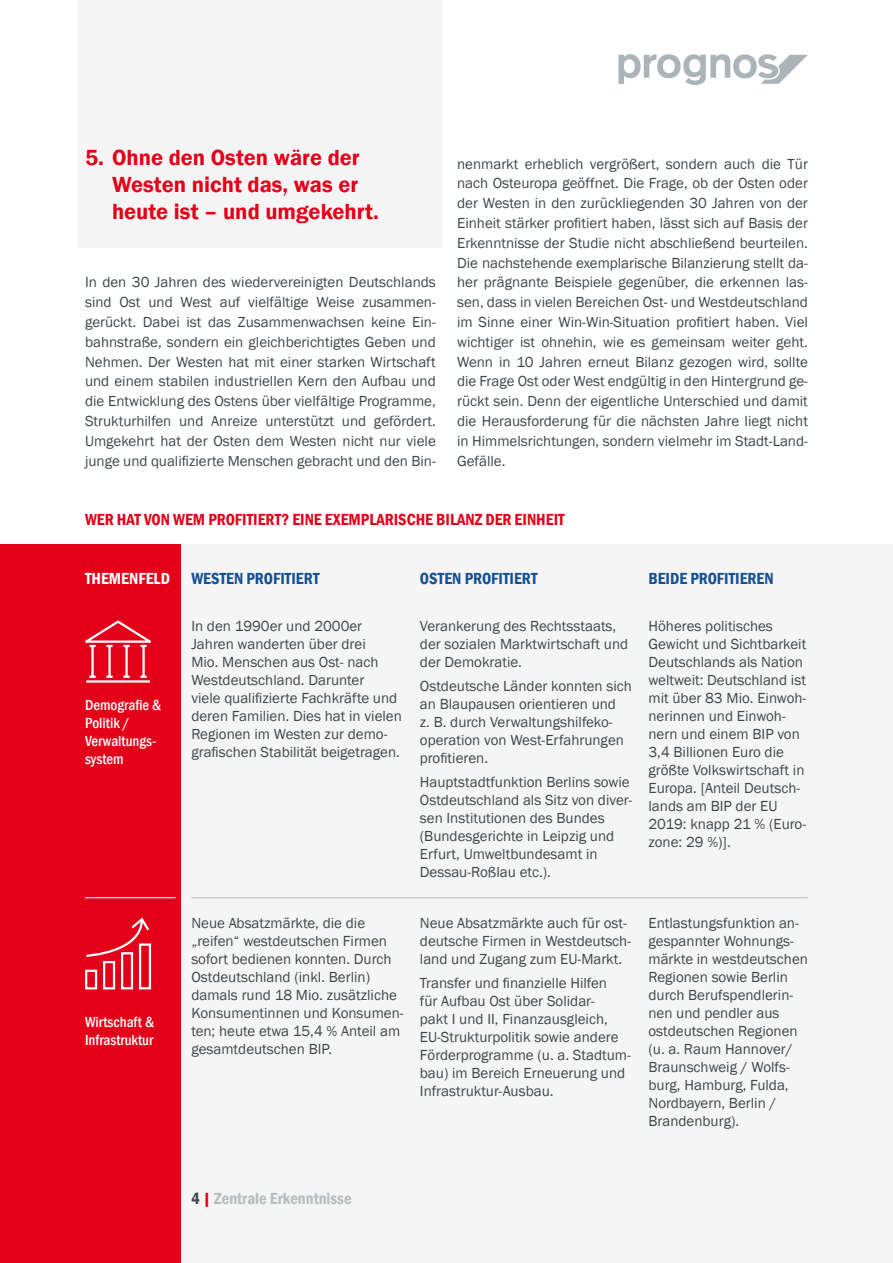
<style>
.page{position:relative;width:893px;height:1263px;background:#fff}
.page>*{position:absolute;margin:0;border:0;box-sizing:border-box;transform-origin:0 0}
.t1{font:600 22.5px/27px "Franklin Gothic";color:#e40019}
.t2{font:600 condensed 16.5px "Franklin Gothic";color:#e40019}
.t3{font:600 condensed 16.5px "Franklin Gothic";color:#155091}
.t4{font:600 condensed 16.5px "Franklin Gothic";color:#b7bcbf}
.t5{font:600 condensed 16.5px "Franklin Gothic";color:#fff}
.t6{font:15px/18px "Franklin Gothic";color:#3f464a}
.t7{font:500 condensed 15px/18px "Franklin Gothic";color:#fff}
.s1{color:#3f464a}
.s2{color:#e40019}
</style>
<div class="page">
<div style="left:79px;top:0;width:363px;height:248px;background:#f5f5f5"></div>
<div style="left:0;top:545px;width:893px;height:718px;background:#f5f5f5"></div>
<div style="left:0;top:544px;width:181px;height:719px;background:#e40019"></div>
<hr style="left:85px;top:897px;width:91px;height:1px;background:#fff">
<hr style="left:191px;top:897px;width:617px;height:1px;background:#b7bcbf">
<svg style="left:618px;top:54px;width:190px;height:31px"></svg>
<hr style="left:86px;top:680px;width:64px;height:3px;background:#fff">
<hr style="left:108px;top:646px;width:3px;height:31px;background:#fff">
<hr style="left:125px;top:646px;width:3px;height:31px;background:#fff">
<hr style="left:142px;top:646px;width:3px;height:31px;background:#fff">
<svg style="left:85px;top:620px;width:66px;height:27px"></svg>
<hr style="left:91px;top:646px;width:3px;height:31px;background:#fff">
<svg style="left:85px;top:917px;width:67px;height:73px"></svg>
<p class="t1" style="left:112px;top:144px;width:268px;text-indent:-27px">5. Ohne den Osten wäre der<br>Westen nicht das, was er heute ist – und umgekehrt.</p>
<p class="t6" style="left:85px;top:273px;width:352px;line-height:19.8px;text-align:justify">In den 30 Jahren des wiedervereinigten Deutschlands sind Ost und West auf vielfältige Weise zusammen&shy;gerückt. Dabei ist das Zusammenwachsen keine Ein&shy;bahnstraße, sondern ein gleichberichtigtes Geben und Nehmen. Der Westen hat mit einer starken Wirtschaft und einem stabilen industriellen Kern den Aufbau und die Entwicklung des Ostens über vielfältige Programme, Strukturhilfen und Anreize unterstützt und gefördert.<br>Umgekehrt hat der Osten dem Westen nicht nur viele junge und qualifizierte Menschen gebracht und den Bin-</p>
<p class="t6" style="left:457px;top:154px;width:352px;line-height:19.8px;text-align:justify">nenmarkt erheblich vergrößert, sondern auch die Tür nach Osteuropa geöffnet. Die Frage, ob der Osten oder der Westen in den zurückliegenden 30 Jahren von der Einheit stärker profitiert haben, lässt sich auf Basis der Erkenntnisse der Studie nicht abschließend beurteilen.<br>Die nachstehende exemplarische Bilanzierung stellt da&shy;her prägnante Beispiele gegenüber, die erkennen las&shy;sen, dass in vielen Bereichen Ost- und Westdeutschland im Sinne einer Win-Win-Situation profitiert haben. Viel wichtiger ist ohnehin, wie es gemeinsam weiter geht.<br>Wenn in 10 Jahren erneut Bilanz gezogen wird, sollte die Frage Ost oder West endgültig in den Hintergrund ge&shy;rückt sein. Denn der eigentliche Unterschied und damit die Herausforderung für die nächsten Jahre liegt nicht in Himmelsrichtungen, sondern vielmehr im Stadt-Land-Gefälle.</p>
<p class="t2" style="left:85px;top:508px;width:481px">WER HAT VON WEM PROFITIERT? EINE EXEMPLARISCHE BILANZ DER EINHEIT</p>
<p class="t5" style="left:85px;top:568px;width:86px">THEMENFELD</p>
<p class="t3" style="left:191px;top:568px;width:130px">WESTEN PROFITIERT</p>
<p class="t3" style="left:420px;top:568px;width:119px">OSTEN PROFITIERT</p>
<p class="t3" style="left:648px;top:568px;width:127px">BEIDE PROFITIEREN</p>
<p class="t6" style="left:191px;top:617px;width:212px">In den 1990er und 2000er<br>Jahren wanderten über drei<br>Mio. Menschen aus Ost- nach<br>Westdeutschland. Darunter<br>viele qualifizierte Fachkräfte und deren Familien. Dies hat in vielen<br>Regionen im Westen zur demo&shy;grafischen Stabilität beigetragen.</p>
<p class="t6" style="left:648px;top:617px;width:159px">Höheres politisches<br>Gewicht und Sichtbarkeit<br>Deutschlands als Nation weltweit: Deutschland ist mit über 83 Mio. Einwoh&shy;nerinnen und Einwoh&shy;nern und einem BIP von<br>3,4 Billionen Euro die größte Volkswirtschaft in<br>Europa. [Anteil Deutsch&shy;lands am BIP der EU<br>2019: knapp 21 % (Euro&shy;zone: 29 %)].</p>
<p class="t6" style="left:420px;top:617px;width:210px">Verankerung des Rechtsstaats, der sozialen Marktwirtschaft und der Demokratie.</p>
<p class="t6" style="left:420px;top:677px;width:214px">Ostdeutsche Länder konnten sich an Blaupausen orientieren und<br>z. B. durch Verwaltungshilfeko&shy;operation von West-Erfahrungen profitieren.</p>
<p class="t6" style="left:420px;top:773px;width:214px">Hauptstadtfunktion Berlins sowie<br>Ostdeutschland als Sitz von diver&shy;sen Institutionen des Bundes (Bundesgerichte in Leipzig und<br>Erfurt, Umweltbundesamt in<br>Dessau-Roßlau etc.).</p>
<p class="t7" style="left:85px;top:696px;width:78px">Demografie &amp;<br>Politik /</p>
<p class="t7" style="left:85px;top:732px;width:73px">Verwaltungs&shy;system</p>
<p class="t7" style="left:85px;top:1013px;width:71px">Wirtschaft &amp;</p>
<p class="t7" style="left:85px;top:1031px;width:70px">Infrastruktur</p>
<p class="t6" style="left:191px;top:914px;width:214px">Neue Absatzmärkte, die die „reifen“ westdeutschen Firmen sofort bedienen konnten. Durch<br>Ostdeutschland (inkl. Berlin) damals rund 18 Mio. zusätzliche<br>Konsumentinnen und Konsumen&shy;ten; heute etwa 15,4 % Anteil am gesamtdeutschen BIP.</p>
<p class="t6" style="left:420px;top:914px;width:213px">Neue Absatzmärkte auch für ost&shy;deutsche Firmen in Westdeutsch&shy;land und Zugang zum EU-Markt.</p>
<p class="t6" style="left:420px;top:974px;width:212px">Transfer und finanzielle Hilfen<br>für Aufbau Ost über Solidar-<br>pakt I und II, Finanzausgleich,<br>EU-Strukturpolitik sowie andere<br>Förderprogramme (u. a. Stadtum&shy;bau) im Bereich Erneuerung und<br>Infrastruktur-Ausbau.</p>
<p class="t6" style="left:648px;top:914px;width:161px">Entlastungsfunktion an&shy;gespannter Wohnungs&shy;märkte in westdeutschen<br>Regionen sowie Berlin durch Berufspendlerin&shy;nen und pendler aus ostdeutschen Regionen (u. a. Raum Hannover/<br>Braunschweig / Wolfs&shy;burg, Hamburg, Fulda,<br>Nordbayern, Berlin /<br>Brandenburg).</p>
<p class="t4" style="left:191px;top:1187px;width:162px"><span class="s1">4</span> <span class="s2">|</span> Zentrale Erkenntnisse</p>
</div>
